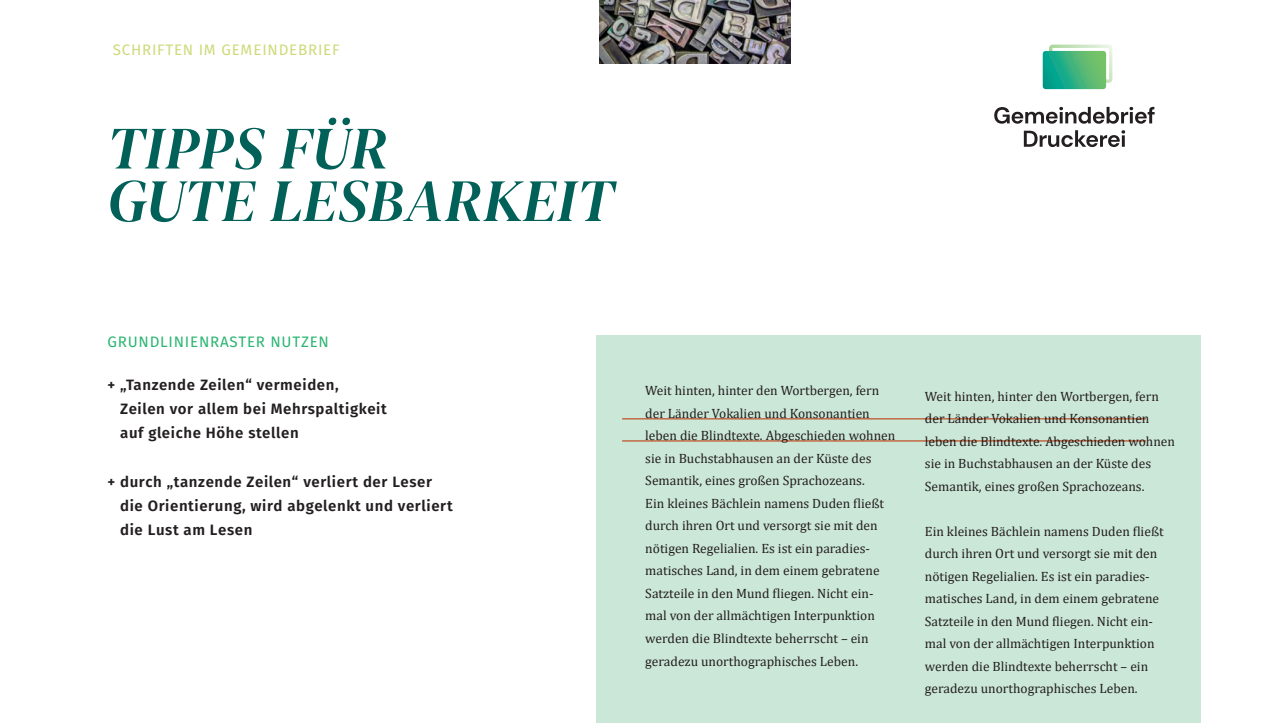
<style>
.page{position:relative;width:1263px;height:723px;background:#fff}
.page>*{position:absolute;margin:0;border:0;box-sizing:border-box;transform-origin:0 0}
.t1{font:italic 60px/52.5px "DM Serif Display";letter-spacing:.015em;color:#016159}
.t2{font:15.15px "Fira Sans";letter-spacing:.05em;color:#ceda7a}
.t3{font:15.15px "Fira Sans";letter-spacing:.05em;color:#2bb572}
.t4{font:600 15px/24.3px "Fira Sans";letter-spacing:.04em;color:#231f20}
.t5{font:13.5px/22.5px "Cambria";color:#231f20}
</style>
<div class="page">
<svg style="left:1024px;top:130px;width:101px;height:17px"></svg>
<svg style="left:994px;top:107px;width:160px;height:17px"></svg>
<svg style="left:1043px;top:45px;width:69px;height:44px"></svg>
<div style="left:596px;top:335px;width:605px;height:388px;background:#cbe7d7"></div>
<hr style="left:622px;top:418px;width:524px;height:1px;background:#f37653">
<hr style="left:622px;top:440px;width:524px;height:2px;background:#f37653">
<img style="left:600px;top:0;width:190px;height:63px">
<p class="t2" style="left:113px;top:38px;width:228px">SCHRIFTEN IM GEMEINDEBRIEF</p>
<h1 class="t1" style="left:107px;top:123px;width:507px">TIPPS FÜR<br>GUTE LESBARKEIT</h1>
<p class="t3" style="left:108px;top:330px;width:223px">GRUNDLINIENRASTER NUTZEN</p>
<p class="t4" style="left:120px;top:371px;width:268px;text-indent:-13px">+ „Tanzende Zeilen“ vermeiden,<br>Zeilen vor allem bei Mehrspaltigkeit auf gleiche Höhe stellen</p>
<p class="t4" style="left:120px;top:468px;width:334px;text-indent:-13px">+ durch „tanzende Zeilen“ verliert der Leser die Orientierung, wird abgelenkt und verliert die Lust am Lesen</p>
<p class="t5" style="left:645px;top:379px;width:252px">Weit hinten, hinter den Wortbergen, fern der Länder Vokalien und Konsonantien leben die Blindtexte. Abgeschieden wohnen sie in Buchstabhausen an der Küste des Semantik, eines großen Sprachozeans.<br>Ein kleines Bächlein namens Duden fließt durch ihren Ort und versorgt sie mit den nötigen Regelialien. Es ist ein paradies&shy;matisches Land, in dem einem gebratene Satzteile in den Mund fliegen. Nicht ein&shy;mal von der allmächtigen Interpunktion werden die Blindtexte beherrscht – ein geradezu unorthographisches Leben.</p>
<p class="t5" style="left:925px;top:385px;width:252px">Weit hinten, hinter den Wortbergen, fern der Länder Vokalien und Konsonantien leben die Blindtexte. Abgeschieden wohnen sie in Buchstabhausen an der Küste des Semantik, eines großen Sprachozeans.</p>
<p class="t5" style="left:925px;top:520px;width:240px">Ein kleines Bächlein namens Duden fließt durch ihren Ort und versorgt sie mit den nötigen Regelialien. Es ist ein paradies&shy;matisches Land, in dem einem gebratene Satzteile in den Mund fliegen. Nicht ein&shy;mal von der allmächtigen Interpunktion werden die Blindtexte beherrscht – ein geradezu unorthographisches Leben.</p>
</div>
